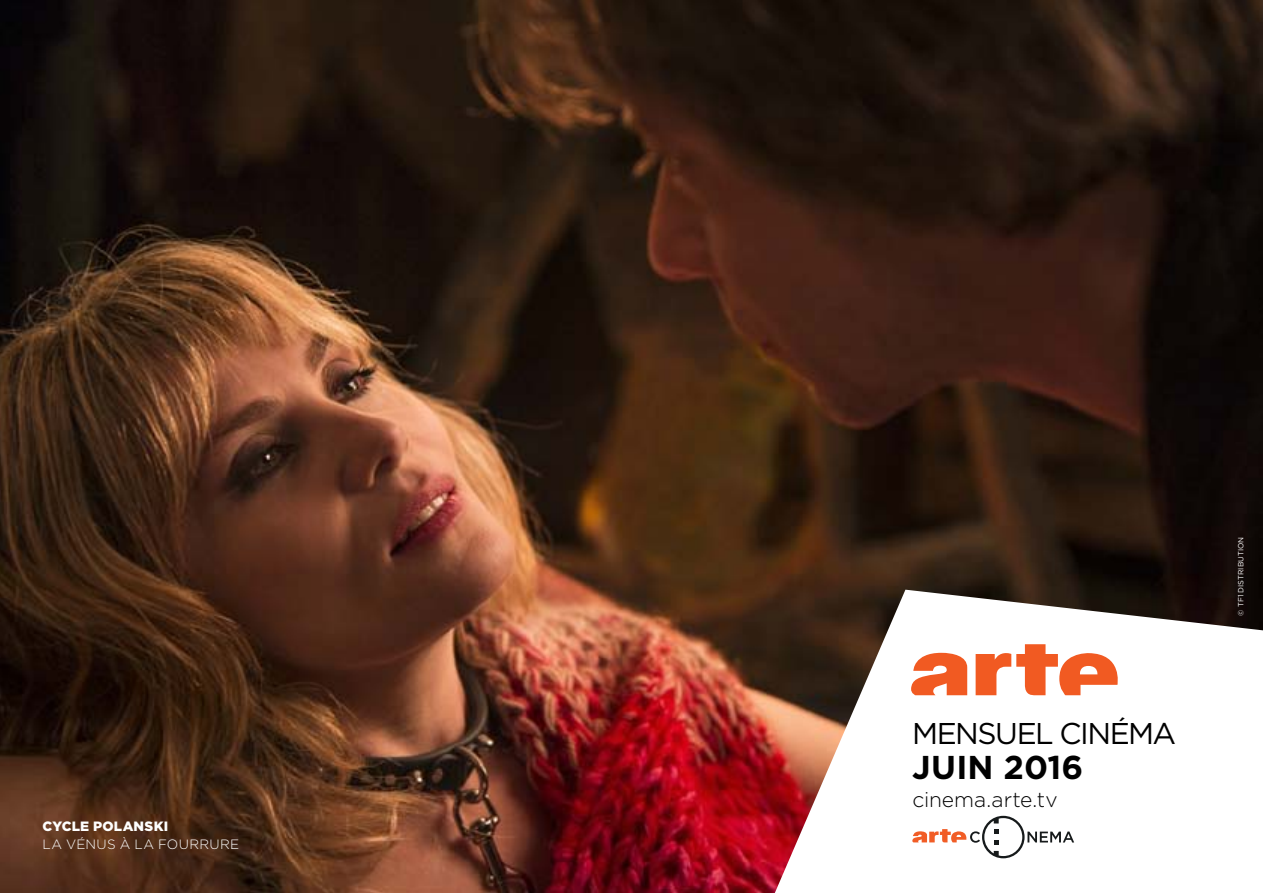
<style>
.page{position:relative;width:1263px;height:893px;background:#fff}
.page>*{position:absolute;margin:0;border:0;box-sizing:border-box;transform-origin:0 0}
.t1{font:700 33px "Gotham";letter-spacing:.005em;color:#000}
.t2{font:30px "Gotham";letter-spacing:-.05em;color:#000}
.t3{font:300 21px "Gotham";letter-spacing:-.01em;color:#000}
.t4{font:300 13.5px "Gotham";letter-spacing:.02em;color:#fff}
.t5{font:900 13.5px "Gotham";letter-spacing:.02em;color:#fff}
.t6{font:7.5px "Gotham";color:#fff}
</style>
<div class="page">
<img style="left:0;top:0;width:1263px;height:893px">
<svg style="left:775px;top:590px;width:488px;height:303px"></svg>
<svg style="left:911px;top:644px;width:212px;height:51px"></svg>
<svg style="left:912px;top:816px;width:162px;height:42px"></svg>
<p class="t5" style="left:43px;top:817px;width:127px">CYCLE POLANSKI</p>
<p class="t4" style="left:43px;top:836px;width:198px">LA VÉNUS À LA FOURRURE</p>
<h2 class="t2" style="left:912px;top:715px;width:266px">MENSUEL CINÉMA</h2>
<h1 class="t1" style="left:912px;top:745px;width:173px">juin 2016</h1>
<h3 class="t3" style="left:912px;top:787px;width:147px">CINEMA.ARTE.TV</h3>
<p class="t6" style="left:1236px;top:616px;width:80px;rotate:-90deg">© TF1 DISTRIBUTION</p>
</div>
